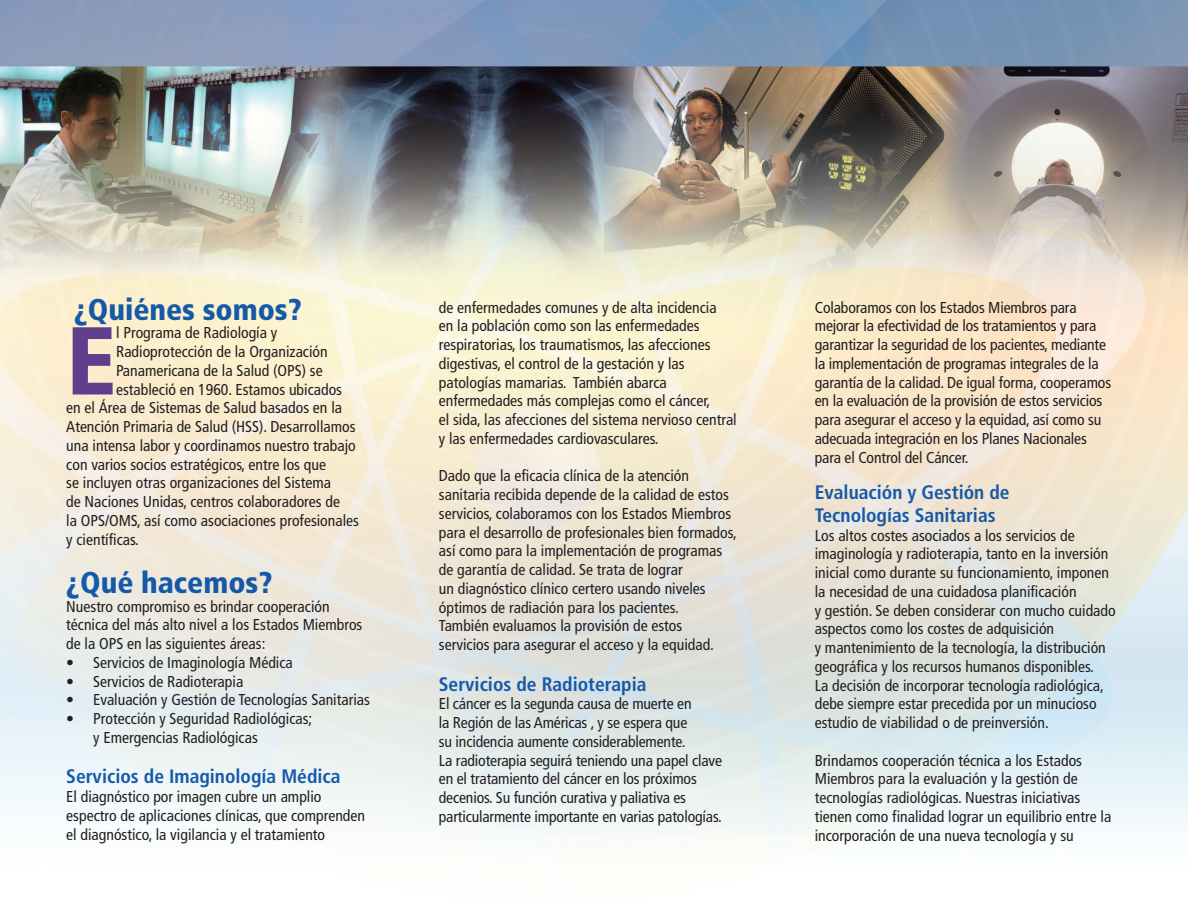
<style>
.page{position:relative;width:1188px;height:918px;background:#fff}
.page>*{position:absolute;margin:0;border:0;box-sizing:border-box;transform-origin:0 0}
.t1{font:900 condensed 96.3px "Frutiger";color:#5e3e8d}
.t2{font:900 condensed 30px "Frutiger";color:#1559a9}
.t3{font:700 condensed 19.5px/23.4px "Frutiger";color:#1559a9}
.t4{font:condensed 15.75px/18.8px "Frutiger";color:#231f20}
</style>
<div class="page">
<img style="left:0;top:0;width:1188px;height:837px">
<h2 class="t2" style="left:74px;top:297px;width:229px">¿Quiénes somos?</h2>
<h1 class="t1" style="left:66px;top:322px;width:51px">E</h1>
<p class="t4" style="left:116px;top:325px;width:163px">l Programa de Radiología y</p>
<p class="t4" style="left:116px;top:343px;width:213px">Radioprotección de la Organización</p>
<p class="t4" style="left:116px;top:362px;width:208px">Panamericana de la Salud (OPS) se</p>
<p class="t4" style="left:116px;top:381px;width:227px">estableció en 1960. Estamos ubicados</p>
<p class="t4" style="left:66px;top:400px;width:277px">en el Área de Sistemas de Salud basados en la</p>
<p class="t4" style="left:66px;top:418px;width:291px">Atención Primaria de Salud (HSS). Desarrollamos</p>
<p class="t4" style="left:66px;top:437px;width:291px">una intensa labor y coordinamos nuestro trabajo</p>
<p class="t4" style="left:66px;top:456px;width:261px">con varios socios estratégicos, entre los que</p>
<p class="t4" style="left:66px;top:475px;width:266px">se incluyen otras organizaciones del Sistema</p>
<p class="t4" style="left:66px;top:493px;width:275px">de Naciones Unidas, centros colaboradores de</p>
<p class="t4" style="left:66px;top:512px;width:294px">la OPS/OMS, así como asociaciones profesionales</p>
<p class="t4" style="left:66px;top:531px;width:74px">y científicas.</p>
<h2 class="t2" style="left:66px;top:570px;width:207px">¿Qué hacemos?</h2>
<p class="t4" style="left:66px;top:598px;width:298px">Nuestro compromiso es brindar cooperación técnica del más alto nivel a los Estados Miembros de la OPS en las siguientes áreas:</p>
<p class="t4" style="left:66px;top:654px;width:228px">• Servicios de Imaginología Médica</p>
<p class="t4" style="left:66px;top:673px;width:178px">• Servicios de Radioterapia</p>
<p class="t4" style="left:66px;top:692px;width:305px">• Evaluación y Gestión de Tecnologías Sanitarias</p>
<p class="t4" style="left:93px;top:711px;width:221px;text-indent:-27px">• Protección y Seguridad Radiológicas; y Emergencias Radiológicas</p>
<p class="t3" style="left:66px;top:766px;width:276px">Servicios de Imaginología Médica</p>
<p class="t4" style="left:66px;top:788px;width:300px">El diagnóstico por imagen cubre un amplio espectro de aplicaciones clínicas, que comprenden el diagnóstico, la vigilancia y el tratamiento</p>
<p class="t4" style="left:439px;top:299px;width:299px">de enfermedades comunes y de alta incidencia<br>en la población como son las enfermedades respiratorias, los traumatismos, las afecciones digestivas, el control de la gestación y las patologías mamarias. También abarca enfermedades más complejas como el cáncer,<br>el sida, las afecciones del sistema nervioso central y las enfermedades cardiovasculares.</p>
<p class="t4" style="left:439px;top:468px;width:299px">Dado que la eficacia clínica de la atención sanitaria recibida depende de la calidad de estos servicios, colaboramos con los Estados Miembros para el desarrollo de profesionales bien formados, así como para la implementación de programas de garantía de calidad. Se trata de lograr<br>un diagnóstico clínico certero usando niveles óptimos de radiación para los pacientes.<br>También evaluamos la provisión de estos servicios para asegurar el acceso y la equidad.</p>
<p class="t3" style="left:439px;top:674px;width:209px">Servicios de Radioterapia</p>
<p class="t4" style="left:439px;top:696px;width:285px">El cáncer es la segunda causa de muerte en<br>la Región de las Américas , y se espera que<br>su incidencia aumente considerablemente.<br>La radioterapia seguirá teniendo una papel clave en el tratamiento del cáncer en los próximos decenios. Su función curativa y paliativa es particularmente importante en varias patologías.</p>
<p class="t4" style="left:815px;top:299px;width:298px">Colaboramos con los Estados Miembros para mejorar la efectividad de los tratamientos y para garantizar la seguridad de los pacientes, mediante la implementación de programas integrales de la garantía de la calidad. De igual forma, cooperamos en la evaluación de la provisión de estos servicios para asegurar el acceso y la equidad, así como su adecuada integración en los Planes Nacionales para el Control del Cáncer.</p>
<p class="t3" style="left:815px;top:482px;width:196px">Evaluación y Gestión de<br>Tecnologías Sanitarias</p>
<p class="t4" style="left:815px;top:527px;width:302px">Los altos costes asociados a los servicios de imaginología y radioterapia, tanto en la inversión inicial como durante su funcionamiento, imponen la necesidad de una cuidadosa planificación<br>y gestión. Se deben considerar con mucho cuidado aspectos como los costes de adquisición<br>y mantenimiento de la tecnología, la distribución geográfica y los recursos humanos disponibles.<br>La decisión de incorporar tecnología radiológica, debe siempre estar precedida por un minucioso estudio de viabilidad o de preinversión.</p>
<p class="t4" style="left:815px;top:752px;width:298px">Brindamos cooperación técnica a los Estados Miembros para la evaluación y la gestión de tecnologías radiológicas. Nuestras iniciativas tienen como finalidad lograr un equilibrio entre la incorporación de una nueva tecnología y su</p>
</div>
